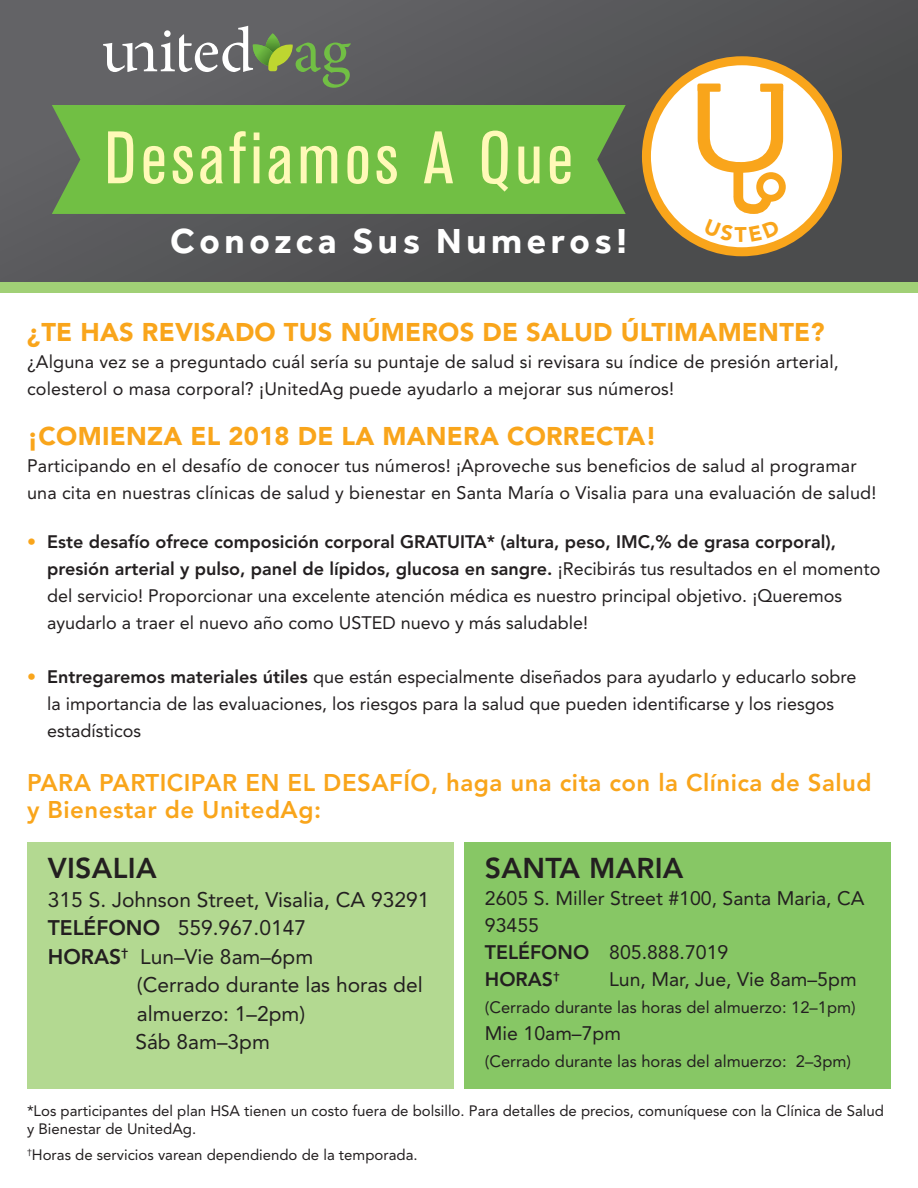
<style>
.page{position:relative;width:918px;height:1188px;background:#fff}
.page>*{position:absolute;margin:0;border:0;box-sizing:border-box;transform-origin:0 0}
.t1{font:condensed 73.5px "Akzidenz Grotesk BE";letter-spacing:.06em;color:#fff9b8}
.t2{font:700 36px "Effra";letter-spacing:.13em;color:#fff}
.t3{font:800 28.5px "Avenir LT Std";letter-spacing:.01em;color:#231f20}
.t4{font:900 25.5px "Avenir LT Std";letter-spacing:.01em;color:#f9a51b}
.t5{font:800 24px/27px "Avenir LT Std";letter-spacing:.02em;color:#f9a51b}
.t6{font:21px/28.5px "Avenir LT Std";color:#231f20}
.t7{font:19.5px/27px "Avenir LT Std";color:#231f20}
.t8{font:800 19.5px "Avenir LT Std";color:#231f20}
.t9{font:18px/27px "Avenir LT Std";color:#231f20}
.t10{font:16.5px "Avenir LT Std";color:#231f20}
.t11{font:15px/18px "Avenir LT Std";color:#231f20}
.s1{font-weight:800;color:#f9a51b}
.s2{font-weight:800}
</style>
<div class="page">
<div style="left:0;top:0;width:918px;height:282px;background:linear-gradient(to right,#5e5f63,#514f4c)"></div>
<svg style="left:103px;top:26px;width:248px;height:62px;background:#767c71"></svg>
<div style="left:52px;top:105px;width:574px;height:109px;background:#71bf44"></div>
<div style="left:0;top:282px;width:918px;height:11px;background:#a1d076"></div>
<div style="left:27px;top:843px;width:426px;height:246px;background:#b3d991"></div>
<div style="left:465px;top:843px;width:426px;height:246px;background:#87c765"></div>
<div style="left:646px;top:61px;width:191px;height:191px;background:#fff;border-radius:50%"></div>
<div style="left:642px;top:56px;width:200px;height:200px;border:9px solid #f9a51b;border-radius:50%"></div>
<div style="left:756px;top:172px;width:30px;height:30px;border:7px solid #f9a51b;border-radius:50%"></div>
<div style="left:698px;top:84px;width:23px;height:8px;background:#f9a51b;border-radius:2px"></div>
<div style="left:760px;top:84px;width:23px;height:8px;background:#f9a51b;border-radius:2px"></div>
<svg style="left:698px;top:85px;width:85px;height:157px"></svg>
<p class="t1" style="left:104px;top:117px;width:470px">Desafiamos A Que</p>
<p class="t2" style="left:170px;top:219px;width:458px">Conozca Sus Numeros!</p>
<p class="t4" style="left:27px;top:317px;width:799px">¿TE HAS REVISADO TUS NÚMEROS DE SALUD ÚLTIMAMENTE?</p>
<p class="t9" style="left:27px;top:349px;width:813px">¿Alguna vez se a preguntado cuál sería su puntaje de salud si revisara su índice de presión arterial, colesterol o masa corporal? ¡UnitedAg puede ayudarlo a mejorar sus números!</p>
<p class="t4" style="left:27px;top:420px;width:631px">¡COMIENZA EL 2018 DE LA MANERA CORRECTA!</p>
<p class="t9" style="left:27px;top:452px;width:851px">Participando en el desafío de conocer tus números! ¡Aproveche sus beneficios de salud al programar una cita en nuestras clínicas de salud y bienestar en Santa María o Visalia para una evaluación de salud!</p>
<p class="t9" style="left:47px;top:529px;width:835px;text-indent:-20px"><span class="s1">•</span> <span class="s2">Este desafío ofrece composición corporal GRATUITA* (altura, peso, IMC,% de grasa corporal), presión arterial y pulso, panel de lípidos, glucosa en sangre.</span> ¡Recibirás tus resultados en el momento del servicio! Proporcionar una excelente atención médica es nuestro principal objetivo. ¡Queremos ayudarlo a traer el nuevo año como USTED nuevo y más saludable!</p>
<p class="t9" style="left:47px;top:664px;width:811px;text-indent:-20px"><span class="s1">•</span> <span class="s2">Entregaremos materiales útiles</span> que están especialmente diseñados para ayudarlo y educarlo sobre la importancia de las evaluaciones, los riesgos para la salud que pueden identificarse y los riesgos estadísticos</p>
<p class="t5" style="left:27px;top:770px;width:846px">PARA PARTICIPAR EN EL DESAFÍO, haga una cita con la Clínica de Salud y Bienestar de UnitedAg:</p>
<p class="t3" style="left:48px;top:851px;width:110px">VISALIA</p>
<p class="t6" style="left:48px;top:885px;width:383px">315 S. Johnson Street, Visalia, CA 93291</p>
<p class="t6" style="left:48px;top:914px;width:260px"><span class="s2">TELÉFONO</span> 559.967.0147</p>
<p class="t6" style="left:137px;top:942px;width:287px;text-indent:-89px"><span class="s2">HORAS</span><sup>†</sup> Lun–Vie 8am–6pm<br>(Cerrado durante las horas del</p>
<p class="t6" style="left:137px;top:999px;width:170px">almuerzo: 1–2pm)</p>
<p class="t6" style="left:135px;top:1028px;width:136px">Sáb 8am–3pm</p>
<p class="t3" style="left:485px;top:851px;width:200px">SANTA MARIA</p>
<p class="t7" style="left:485px;top:885px;width:381px">2605 S. Miller Street #100, Santa Maria, CA<br>93455</p>
<p class="t7" style="left:485px;top:939px;width:245px"><span class="s2">TELÉFONO</span> 805.888.7019</p>
<p class="t8" style="left:485px;top:968px;width:76px">HORAS<sup>†</sup></p>
<p class="t7" style="left:609px;top:966px;width:249px">Lun, Mar, Jue, Vie 8am–5pm</p>
<p class="t10" style="left:485px;top:998px;width:372px">(Cerrado durante las horas del almuerzo: 12–1pm)</p>
<p class="t7" style="left:485px;top:1020px;width:138px">Mie 10am–7pm</p>
<p class="t10" style="left:485px;top:1052px;width:368px">(Cerrado durante las horas del almuerzo: 2–3pm)</p>
<p class="t11" style="left:27px;top:1102px;width:859px">*Los participantes del plan HSA tienen un costo fuera de bolsillo. Para detalles de precios, comuníquese con la Clínica de Salud y Bienestar de UnitedAg.</p>
<p class="t11" style="left:27px;top:1146px;width:392px"><sup>†</sup>Horas de servicios varean dependiendo de la temporada.</p>
</div>
